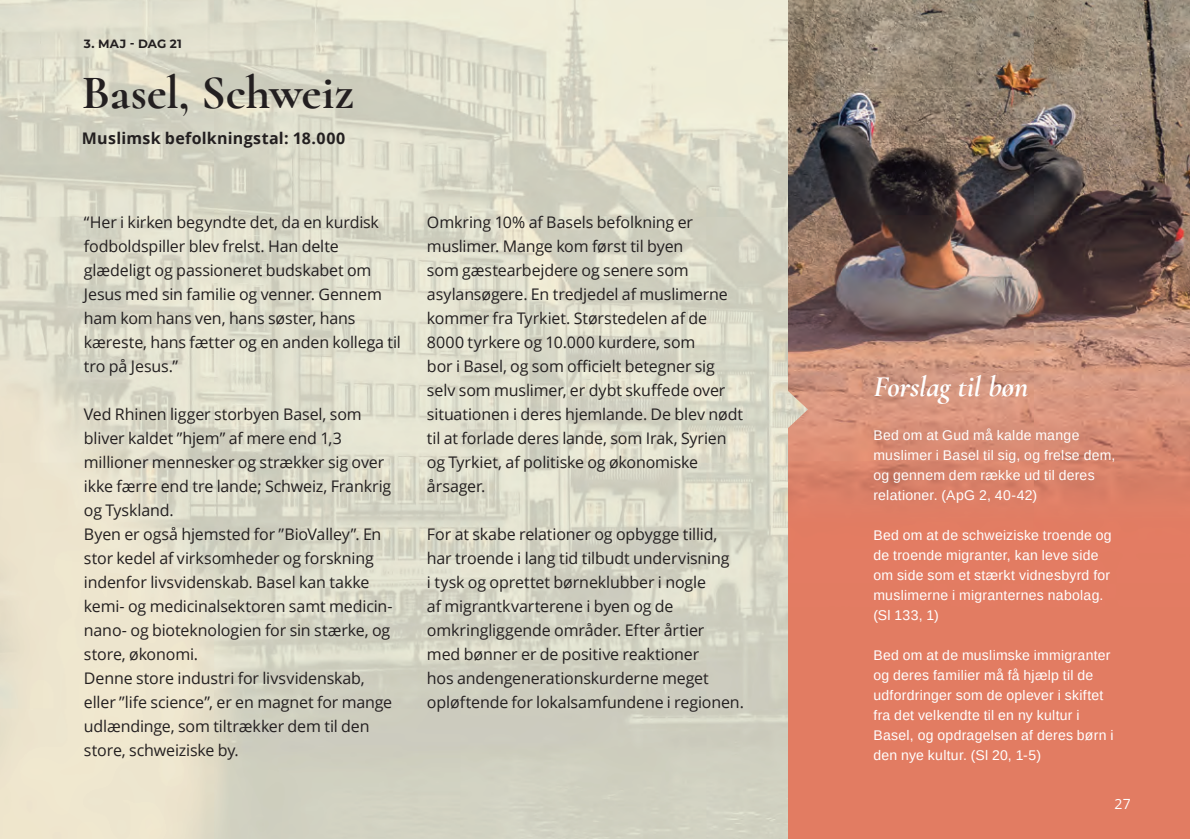
<style>
.page{position:relative;width:1190px;height:839px;background:#fff}
.page>*{position:absolute;margin:0;border:0;box-sizing:border-box;transform-origin:0 0}
.t1{font:700 48px "Cormorant";letter-spacing:-.005em;color:#231f20}
.howcanwe{font:italic 700 30px "Cormorant";letter-spacing:-.005em;color:#fff}
.body{font:16px/24px "Open Sans";letter-spacing:-.01em;color:#231f20}
.t2{font:700 16px "Open Sans";letter-spacing:.02em;color:#231f20}
.quote_arimo{font:14px/20px "Arimo";letter-spacing:.02em;color:#fff}
.t3{font:14px "Open Sans";color:#fff}
.page_title{font:700 12px "Montserrat";letter-spacing:.03em;color:#231f20}
</style>
<div class="page">
<img style="left:0;top:0;width:788px;height:839px">
<img style="left:788px;top:0;width:401px;height:839px">
<p class="page_title" style="left:84px;top:35px;width:99px">3. MAJ - DAG 21</p>
<p class="t1" style="left:82px;top:63px;width:273px">Basel, Schweiz</p>
<p class="t2" style="left:82px;top:127px;width:265px">Muslimsk befolkningstal: 18.000</p>
<p class="body" style="left:84px;top:210px;width:318px">“Her i kirken begyndte det, da en kurdisk fodboldspiller blev frelst. Han delte glædeligt og passioneret budskabet om Jesus med sin familie og venner. Gennem ham kom hans ven, hans søster, hans kæreste, hans fætter og en anden kollega til tro på Jesus.”</p>
<p class="body" style="left:84px;top:402px;width:309px">Ved Rhinen ligger storbyen Basel, som bliver kaldet ”hjem” af mere end 1,3 millioner mennesker og strækker sig over ikke færre end tre lande; Schweiz, Frankrig og Tyskland.</p>
<p class="body" style="left:84px;top:522px;width:310px">Byen er også hjemsted for ”BioValley”. En stor kedel af virksomheder og forskning indenfor livsvidenskab. Basel kan takke kemi- og medicinalsektoren samt medicin&shy;nano- og bioteknologien for sin stærke, og store, økonomi.</p>
<p class="body" style="left:84px;top:666px;width:310px">Denne store industri for livsvidenskab, eller ”life science”, er en magnet for mange udlændinge, som tiltrækker dem til den store, schweiziske by.</p>
<p class="body" style="left:427px;top:210px;width:318px">Omkring 10% af Basels befolkning er muslimer. Mange kom først til byen<br>som gæstearbejdere og senere som asylansøgere. En tredjedel af muslimerne kommer fra Tyrkiet. Størstedelen af de 8000 tyrkere og 10.000 kurdere, som<br>bor i Basel, og som officielt betegner sig selv som muslimer, er dybt skuffede over situationen i deres hjemlande. De blev nødt til at forlade deres lande, som Irak, Syrien og Tyrkiet, af politiske og økonomiske årsager.</p>
<p class="body" style="left:427px;top:522px;width:318px">For at skabe relationer og opbygge tillid, har troende i lang tid tilbudt undervisning<br>i tysk og oprettet børneklubber i nogle<br>af migrantkvarterene i byen og de omkringliggende områder. Efter årtier<br>med bønner er de positive reaktioner<br>hos andengenerationskurderne meget opløftende for lokalsamfundene i regionen.</p>
<p class="howcanwe" style="left:873px;top:368px;width:156px">Forslag til bøn</p>
<p class="quote_arimo" style="left:873px;top:425px;width:243px">Bed om at Gud må kalde mange muslimer i Basel til sig, og frelse dem, og gennem dem række ud til deres relationer. (ApG 2, 40-42)</p>
<p class="quote_arimo" style="left:873px;top:525px;width:240px">Bed om at de schweiziske troende og de troende migranter, kan leve side om side som et stærkt vidnesbyrd for muslimerne i migranternes nabolag. (Sl 133, 1)</p>
<p class="quote_arimo" style="left:873px;top:645px;width:241px">Bed om at de muslimske immigranter og deres familier må få hjælp til de udfordringer som de oplever i skiftet fra det velkendte til en ny kultur i Basel, og opdragelsen af deres børn i den nye kultur. (Sl 20, 1-5)</p>
<p class="t3" style="left:1114px;top:794px;width:18px">27</p>
</div>
